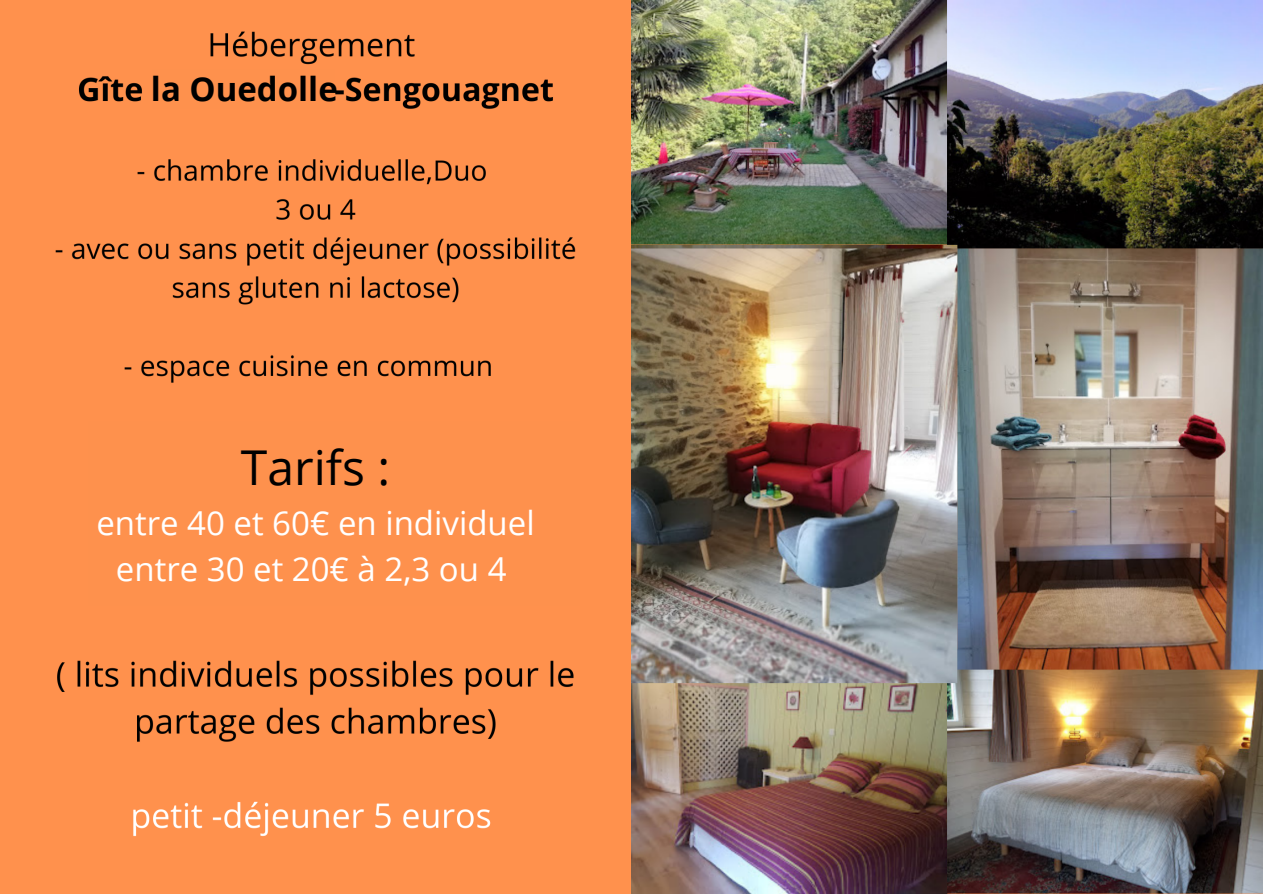
<style>
.page{position:relative;width:1263px;height:894px;background:#fff}
.page>*{position:absolute;margin:0;border:0;box-sizing:border-box;transform-origin:0 0}
.t1{font:48px "Open Sans";color:#000}
.t2{font:33px "Open Sans";color:#fff}
.t3{font:700 33px "Open Sans";color:#000}
</style>
<div class="page">
<img style="left:0;top:0;width:1262px;height:893px">
<div style="left:153px;top:70px;width:182px;height:39px;background:#fe914d"></div>
<div style="left:89px;top:421px;width:491px;height:184px;background:#fe914d"></div>
<p class="t3" style="left:151px;top:66px;width:188px">la Ouedolle</p>
<p class="t1" style="left:241px;top:434px;width:151px">Tarifs :</p>
<p class="t2" style="left:96px;top:499px;width:440px">entre 40 et 60€ en individuel</p>
<p class="t2" style="left:116px;top:545px;width:392px">entre 30 et 20€ à 2,3 ou 4</p>
</div>
